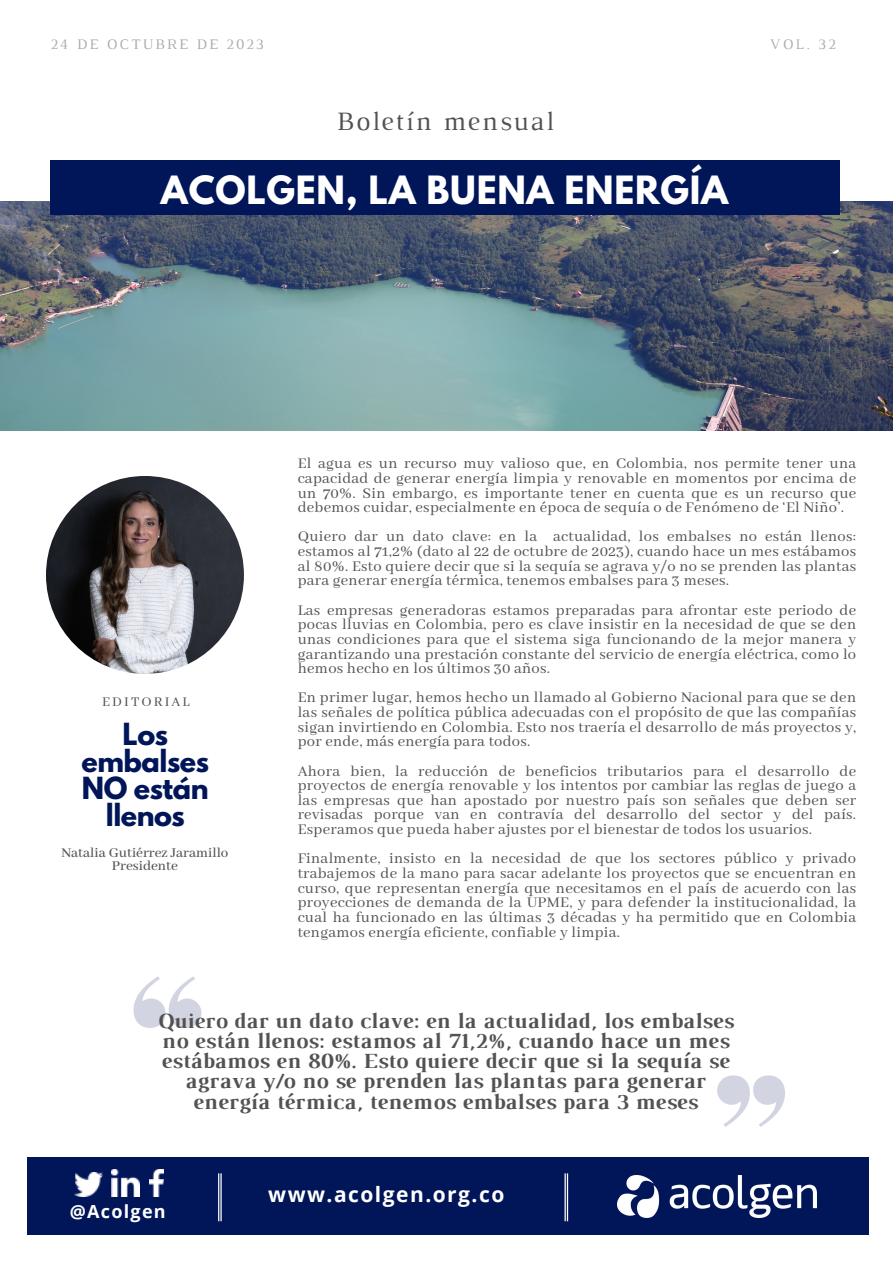
<style>
.page{position:relative;width:893px;height:1264px;background:#fff}
.page>*{position:absolute;margin:0;border:0;box-sizing:border-box;transform-origin:0 0}
.t1{font:700 34.5px "League Spartan";letter-spacing:.02em;color:#fff}
.t2{font:700 27px/27px "League Spartan";letter-spacing:-.015em;color:#001659;text-align:center}
.t3{font:27px "Luthier";letter-spacing:.07em;color:#545151}
.t4{font:700 22.05px/20.2px "Luthier";letter-spacing:.015em;color:#545151;text-align:center}
.t5{font:700 21px "Open Sans";letter-spacing:.07em;color:#fff}
.t6{font:700 18px "Open Sans";letter-spacing:.07em;color:#fff}
.t7{font:16.5px/14.7px "Abhaya Libre";letter-spacing:.015em;color:#545151;text-align:justify}
.t8{font:500 15px "Abhaya Libre";color:#545151}
.t9{font:14.85px "Luthier";letter-spacing:.14em;color:#afabab}
.t10{font:14.85px "Abhaya Libre";letter-spacing:.14em;color:#545151}
</style>
<div class="page">
<img style="left:0;top:202px;width:892px;height:228px">
<div style="left:27px;top:1156px;width:842px;height:78px;background:#001659"></div>
<img style="left:617px;top:1175px;width:199px;height:42px">
<img style="left:74px;top:1172px;width:28px;height:24px">
<img style="left:149px;top:1169px;width:14px;height:27px">
<img style="left:111px;top:1169px;width:28px;height:27px">
<hr style="left:220px;top:1173px;width:2px;height:48px;background:#fff">
<hr style="left:218px;top:1173px;width:1px;height:48px;background:#fff">
<hr style="left:567px;top:1173px;width:1px;height:48px;background:#fff">
<hr style="left:564px;top:1173px;width:1px;height:48px;background:#fff">
<div style="left:50px;top:160px;width:789px;height:54px;background:#001659"></div>
<img style="left:46px;top:476px;width:198px;height:198px;border-radius:50%">
<svg style="left:133px;top:976px;width:68px;height:51px"></svg>
<svg style="left:717px;top:1075px;width:68px;height:51px"></svg>
<p class="t9" style="left:51px;top:39px;width:215px">24 DE OCTUBRE DE 2023</p>
<p class="t9" style="left:770px;top:39px;width:67px">VOL. 32</p>
<p class="t3" style="left:336px;top:111px;width:219px">Boletín mensual</p>
<p class="t1" style="left:161px;top:173px;width:568px">ACOLGEN, LA BUENA ENERGÍA</p>
<p class="t10" style="left:102px;top:693px;width:89px">EDITORIAL</p>
<p class="t2" style="left:82px;top:724px;width:129px">Los embalses<br>NO están llenos</p>
<p class="t8" style="left:61px;top:844px;width:169px">Natalia Gutiérrez Jaramillo</p>
<p class="t8" style="left:112px;top:857px;width:67px">Presidente</p>
<p class="t7" style="left:298px;top:457px;width:560px">El agua es un recurso muy valioso que, en Colombia, nos permite tener una capacidad de generar energía limpia y renovable en momentos por encima de un 70%. Sin embargo, es importante tener en cuenta que es un recurso que debemos cuidar, especialmente en época de sequía o de Fenómeno de ‘El Niño’.</p>
<p class="t7" style="left:298px;top:530px;width:560px">Quiero dar un dato clave: en la actualidad, los embalses no están llenos: estamos al 71,2% (dato al 22 de octubre de 2023), cuando hace un mes estábamos al 80%. Esto quiere decir que si la sequía se agrava y/o no se prenden las plantas para generar energía térmica, tenemos embalses para 3 meses.</p>
<p class="t7" style="left:298px;top:603px;width:560px">Las empresas generadoras estamos preparadas para afrontar este periodo de pocas lluvias en Colombia, pero es clave insistir en la necesidad de que se den unas condiciones para que el sistema siga funcionando de la mejor manera y garantizando una prestación constante del servicio de energía eléctrica, como lo hemos hecho en los últimos 30 años.</p>
<p class="t7" style="left:298px;top:691px;width:560px">En primer lugar, hemos hecho un llamado al Gobierno Nacional para que se den las señales de política pública adecuadas con el propósito de que las compañías sigan invirtiendo en Colombia. Esto nos traería el desarrollo de más proyectos y, por ende, más energía para todos.</p>
<p class="t7" style="left:298px;top:764px;width:560px">Ahora bien, la reducción de beneficios tributarios para el desarrollo de proyectos de energía renovable y los intentos por cambiar las reglas de juego a las empresas que han apostado por nuestro país son señales que deben ser revisadas porque van en contravía del desarrollo del sector y del país.<br>Esperamos que pueda haber ajustes por el bienestar de todos los usuarios.</p>
<p class="t7" style="left:298px;top:851px;width:560px">Finalmente, insisto en la necesidad de que los sectores público y privado trabajemos de la mano para sacar adelante los proyectos que se encuentran en curso, que representan energía que necesitamos en el país de acuerdo con las proyecciones de demanda de la UPME, y para defender la institucionalidad, la cual ha funcionado en las últimas 3 décadas y ha permitido que en Colombia tengamos energía eficiente, confiable y limpia.</p>
<p class="t4" style="left:157px;top:1012px;width:577px">Quiero dar un dato clave: en la actualidad, los embalses no están llenos: estamos al 71,2%, cuando hace un mes estábamos en 80%. Esto quiere decir que si la sequía se agrava y/o no se prenden las plantas para generar energía térmica, tenemos embalses para 3 meses</p>
<p class="t6" style="left:70px;top:1198px;width:97px">@Acolgen</p>
<p class="t5" style="left:268px;top:1179px;width:237px">www.acolgen.org.co</p>
</div>
